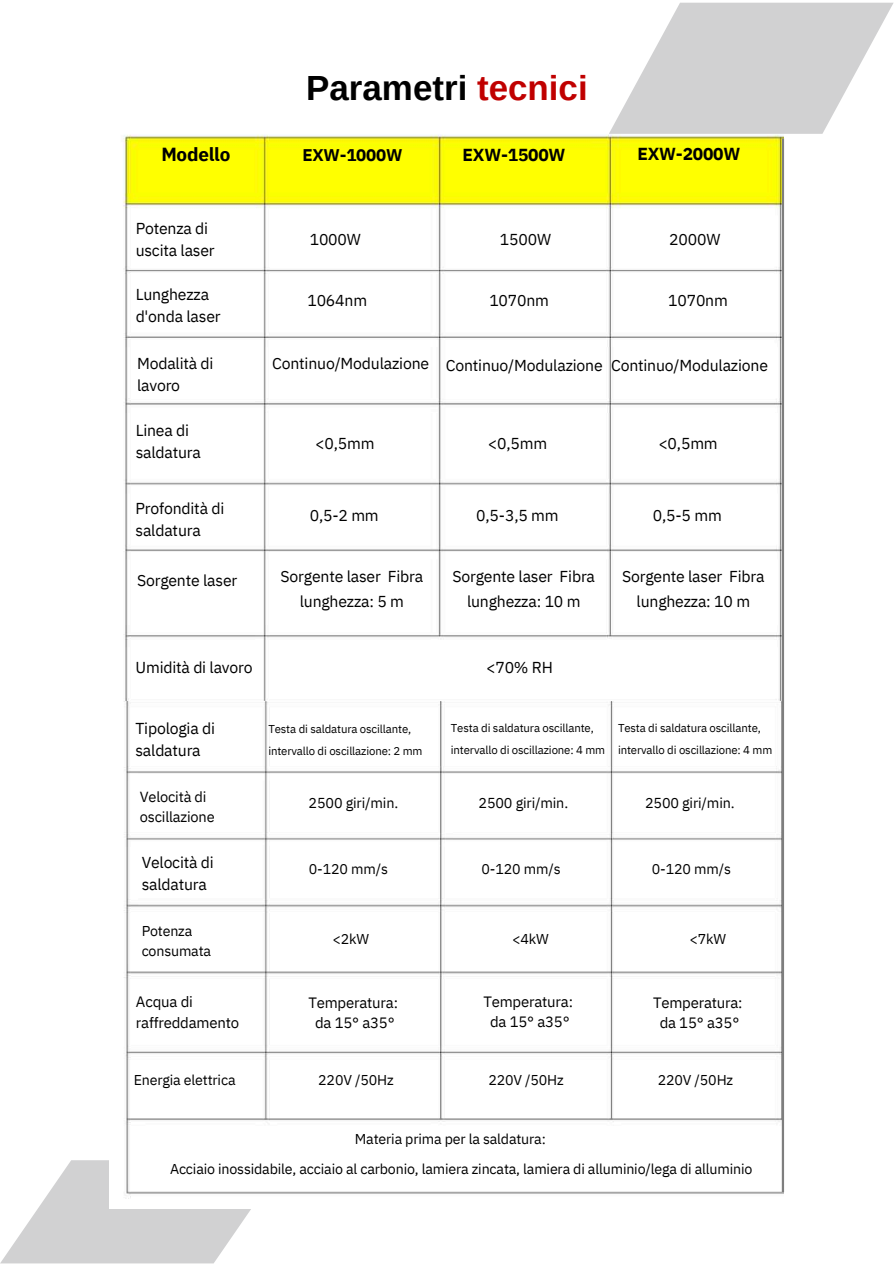
<style>
.page{position:relative;width:894px;height:1264px;background:#fff}
.page>*{position:absolute;margin:0;border:0;box-sizing:border-box;transform-origin:0 0}
.t1{font:700 34.95px "Arimo";color:#000}
.t2{font:700 18.9px "IBM Plex Sans";letter-spacing:-.01em;color:#000}
.t3{font:700 17.4px "IBM Plex Sans";letter-spacing:-.01em;color:#000}
.t4{font:700 16.8px "IBM Plex Sans";letter-spacing:-.01em;color:#000}
.t5{font:15.75px/22px "IBM Plex Sans";letter-spacing:-.01em;color:#000}
.t6{font:15px/19.8px "IBM Plex Sans";letter-spacing:-.01em;color:#000;text-align:center}
.t7{font:14.55px/19.8px "IBM Plex Sans";letter-spacing:-.015em;color:#000}
.t8{font:14.4px "IBM Plex Sans";letter-spacing:-.01em;color:#000}
.t9{font:14.25px/19.8px "IBM Plex Sans";letter-spacing:-.01em;color:#000}
.t10{font:11.4px/21.9px "IBM Plex Sans";letter-spacing:-.01em;color:#000}
.s1{color:#c00000}
</style>
<div class="page">
<svg style="left:0;top:1160px;width:251px;height:103px"></svg>
<img style="left:123px;top:135px;width:660px;height:566px">
<img style="left:109px;top:701px;width:674px;height:507px">
<svg style="left:609px;top:3px;width:284px;height:131px"></svg>
<hr style="left:781px;top:138px;width:2px;height:1053px;background:#7e7e7e">
<p class="t2" style="left:161px;top:142px;width:70px">Modello</p>
<p class="t5" style="left:136px;top:216px;width:81px">Potenza di uscita laser</p>
<p class="t5" style="left:136px;top:283px;width:86px">Lunghezza d'onda laser</p>
<p class="t5" style="left:137px;top:352px;width:78px">Modalità di lavoro</p>
<p class="t5" style="left:136px;top:419px;width:67px">Linea di saldatura</p>
<p class="t5" style="left:135px;top:497px;width:90px">Profondità di saldatura</p>
<p class="t5" style="left:137px;top:569px;width:102px">Sorgente laser</p>
<h1 class="t1" style="left:306px;top:69px;width:283px">Parametri <span class="s1">tecnici</span></h1>
<p class="t4" style="left:302px;top:144px;width:101px">EXW-1000W</p>
<p class="t3" style="left:462px;top:143px;width:104px">EXW-1500W</p>
<p class="t3" style="left:637px;top:142px;width:104px">EXW-2000W</p>
<p class="t5" style="left:309px;top:228px;width:53px">1000W</p>
<p class="t5" style="left:500px;top:228px;width:53px">1500W</p>
<p class="t5" style="left:669px;top:228px;width:53px">2000W</p>
<p class="t5" style="left:307px;top:289px;width:61px">1064nm</p>
<p class="t5" style="left:489px;top:289px;width:61px">1070nm</p>
<p class="t5" style="left:668px;top:289px;width:61px">1070nm</p>
<p class="t5" style="left:272px;top:352px;width:158px">Continuo/Modulazione</p>
<p class="t5" style="left:445px;top:354px;width:324px">Continuo/Modulazione Continuo/Modulazione</p>
<p class="t5" style="left:315px;top:432px;width:61px">&lt;0,5mm</p>
<p class="t5" style="left:488px;top:432px;width:61px">&lt;0,5mm</p>
<p class="t5" style="left:658px;top:432px;width:61px">&lt;0,5mm</p>
<p class="t5" style="left:309px;top:504px;width:70px">0,5-2 mm</p>
<p class="t5" style="left:476px;top:504px;width:84px">0,5-3,5 mm</p>
<p class="t5" style="left:652px;top:504px;width:70px">0,5-5 mm</p>
<p class="t5" style="left:280px;top:563px;width:144px;line-height:25.5px;text-align:center">Sorgente laser Fibra lunghezza: 5 m</p>
<p class="t5" style="left:452px;top:563px;width:144px;line-height:25.5px;text-align:center">Sorgente laser Fibra lunghezza: 10 m</p>
<p class="t5" style="left:622px;top:563px;width:144px;line-height:25.5px;text-align:center">Sorgente laser Fibra lunghezza: 10 m</p>
<p class="t5" style="left:135px;top:656px;width:119px">Umidità di lavoro</p>
<p class="t5" style="left:486px;top:656px;width:68px">&lt;70% RH</p>
<p class="t5" style="left:135px;top:717px;width:81px">Tipologia di saldatura</p>
<p class="t10" style="left:268px;top:718px;width:156px">Testa di saldatura oscillante, intervallo di oscillazione: 2 mm</p>
<p class="t10" style="left:451px;top:716px;width:156px">Testa di saldatura oscillante, intervallo di oscillazione: 4 mm</p>
<p class="t10" style="left:617px;top:716px;width:156px">Testa di saldatura oscillante, intervallo di oscillazione: 4 mm</p>
<p class="t7" style="left:140px;top:787px;width:76px">Velocità di oscillazione</p>
<p class="t5" style="left:142px;top:851px;width:74px">Velocità di saldatura</p>
<p class="t9" style="left:142px;top:920px;width:71px">Potenza consumata</p>
<p class="t6" style="left:136px;top:991px;width:105px;line-height:20.9px;text-align:left">Acqua di raffreddamento</p>
<p class="t9" style="left:134px;top:1069px;width:103px">Energia elettrica</p>
<p class="t8" style="left:308px;top:793px;width:91px">2500 giri/min.</p>
<p class="t9" style="left:309px;top:858px;width:81px">0-120 mm/s</p>
<p class="t9" style="left:332px;top:928px;width:38px">&lt;2kW</p>
<p class="t6" style="left:308px;top:992px;width:91px">Temperatura: da 15° a35°</p>
<p class="t9" style="left:318px;top:1069px;width:77px">220V /50Hz</p>
<p class="t8" style="left:478px;top:792px;width:91px">2500 giri/min.</p>
<p class="t8" style="left:645px;top:792px;width:91px">2500 giri/min.</p>
<p class="t9" style="left:481px;top:858px;width:81px">0-120 mm/s</p>
<p class="t9" style="left:512px;top:928px;width:38px">&lt;4kW</p>
<p class="t9" style="left:651px;top:858px;width:81px">0-120 mm/s</p>
<p class="t9" style="left:689px;top:928px;width:38px">&lt;7kW</p>
<p class="t6" style="left:483px;top:991px;width:91px">Temperatura: da 15° a35°</p>
<p class="t6" style="left:652px;top:992px;width:91px">Temperatura: da 15° a35°</p>
<p class="t9" style="left:488px;top:1069px;width:77px">220V /50Hz</p>
<p class="t9" style="left:657px;top:1069px;width:77px">220V /50Hz</p>
<p class="t9" style="left:170px;top:1123px;width:583px;line-height:30.2px;text-indent:185px">Materia prima per la saldatura:<br>Acciaio inossidabile, acciaio al carbonio, lamiera zincata, lamiera di alluminio/lega di alluminio</p>
</div>
